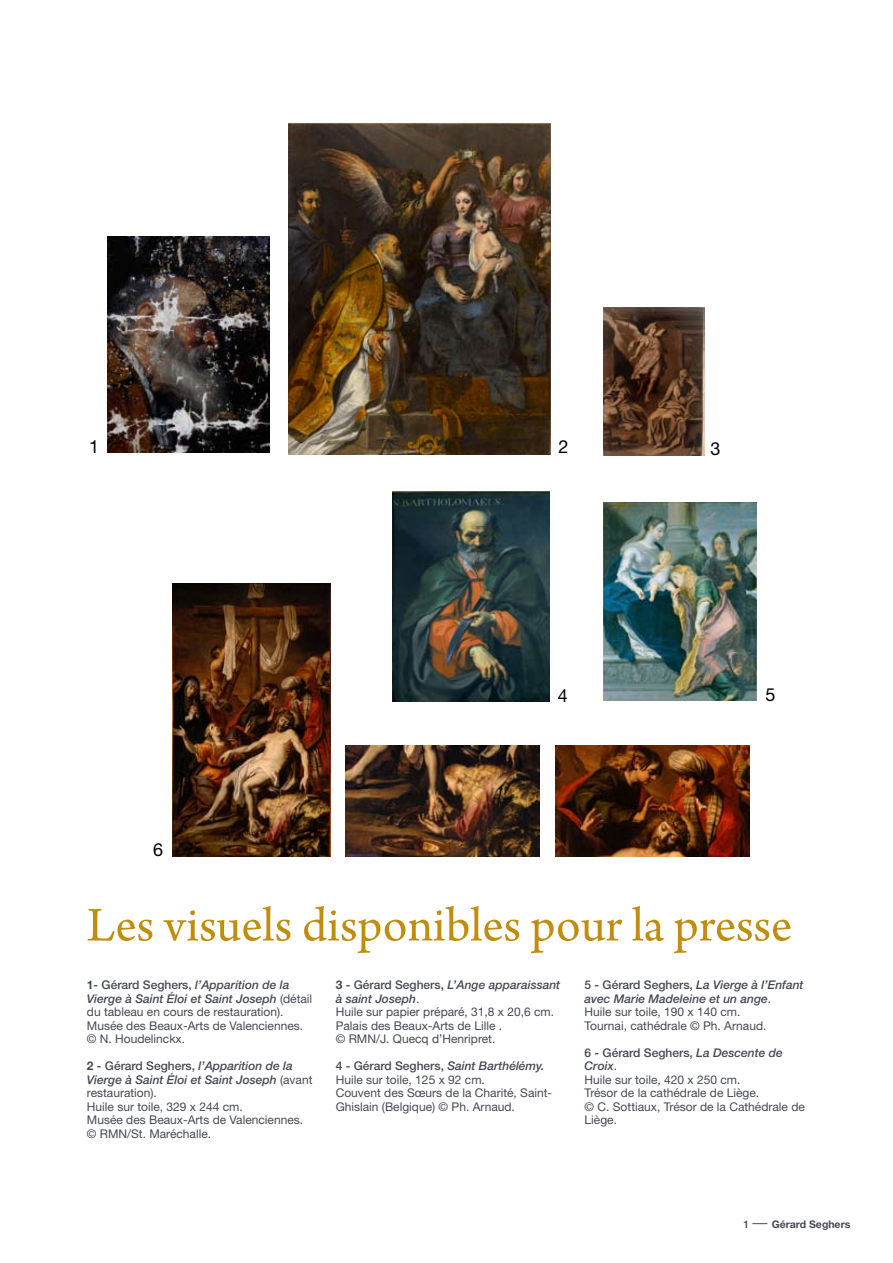
<style>
.page{position:relative;width:893px;height:1263px;background:#fff}
.page>*{position:absolute;margin:0;border:0;box-sizing:border-box;transform-origin:0 0}
.t1{font:51px "Arno Pro";color:#c18d0e}
.t2{font:18px "Helvetica Neue LT Std";color:#000}
.t3{font:12px/13.5px "Helvetica Neue LT Std";color:#454954}
.t4{font:700 10.5px "Helvetica Neue LT Std";color:#454954}
.t5{font:500 10.5px "Helvetica Neue LT Std";color:#454954}
.s1{font-weight:700}
.s2{font-weight:500}
.s3{font-weight:500;font-style:italic}
</style>
<div class="page">
<svg style="left:752px;top:1223px;width:15px;height:1px"></svg>
<img style="left:107px;top:237px;width:162px;height:216px">
<img style="left:289px;top:124px;width:261px;height:330px">
<img style="left:604px;top:503px;width:152px;height:197px">
<img style="left:392px;top:491px;width:157px;height:211px">
<img style="left:603px;top:307px;width:101px;height:149px">
<img style="left:172px;top:583px;width:158px;height:273px">
<img style="left:556px;top:746px;width:194px;height:111px">
<img style="left:346px;top:746px;width:194px;height:111px">
<h2 class="t2" style="left:89px;top:435px;width:12px">1</h2>
<h2 class="t2" style="left:558px;top:436px;width:12px">2</h2>
<h2 class="t2" style="left:711px;top:438px;width:12px">3</h2>
<h2 class="t2" style="left:153px;top:839px;width:12px">6</h2>
<h2 class="t2" style="left:558px;top:685px;width:12px">4</h2>
<h2 class="t2" style="left:766px;top:684px;width:12px">5</h2>
<h1 class="t1" style="left:87px;top:896px;width:707px">Les visuels disponibles pour la presse</h1>
<p class="t3" style="left:87px;top:978px;width:227px"><span class="s1">1</span><span class="s2">- Gérard Seghers,</span> <span class="s3">l’Apparition de la Vierge à Saint éloi et Saint Joseph</span> (détail du tableau en cours de restauration).<br>Musée des Beaux-Arts de Valenciennes. © N. Houdelinckx.</p>
<p class="t3" style="left:87px;top:1059px;width:227px"><span class="s1">2</span> <span class="s2">- Gérard Seghers,</span> <span class="s3">l’Apparition de la<br>Vierge à Saint éloi et Saint Joseph</span> (avant restauration).<br>Huile sur toile, 329 x 244 cm.<br>Musée des Beaux-Arts de Valenciennes. © RMN/St. Maréchalle.</p>
<p class="t3" style="left:336px;top:978px;width:226px"><span class="s1">3</span> <span class="s2">- Gérard Seghers,</span> <span class="s3">L’Ange apparaissant à saint Joseph</span>.<br>Huile sur papier préparé, 31,8 x 20,6 cm.<br>Palais des Beaux-Arts de Lille .<br>© RMN/J. Quecq d’Henripret.</p>
<p class="t3" style="left:336px;top:1059px;width:218px"><span class="s2">4 - Gérard Seghers,</span> <span class="s3">Saint Barthélémy.<br></span>Huile sur toile, 125 x 92 cm.<br>Couvent des Sœurs de la Charité, Saint-Ghislain (Belgique) © Ph. Arnaud.</p>
<p class="t3" style="left:585px;top:978px;width:220px"><span class="s2">5 - Gérard Seghers,</span> <span class="s3">La Vierge à l’Enfant avec Marie Madeleine et un ange</span>.<br>Huile sur toile, 190 x 140 cm.<br>Tournai, cathédrale © Ph. Arnaud.</p>
<p class="t3" style="left:585px;top:1046px;width:222px"><span class="s2">6 - Gérard Seghers,</span> <span class="s3">La Descente de<br>Croix</span>.<br>Huile sur toile, 420 x 250 cm.<br>Trésor de la cathédrale de Liège.<br>© C. Sottiaux, Trésor de la Cathédrale de<br>Liège.</p>
<p class="t5" style="left:743px;top:1218px;width:7px">1</p>
<p class="t4" style="left:772px;top:1218px;width:80px">Gérard Seghers</p>
</div>
